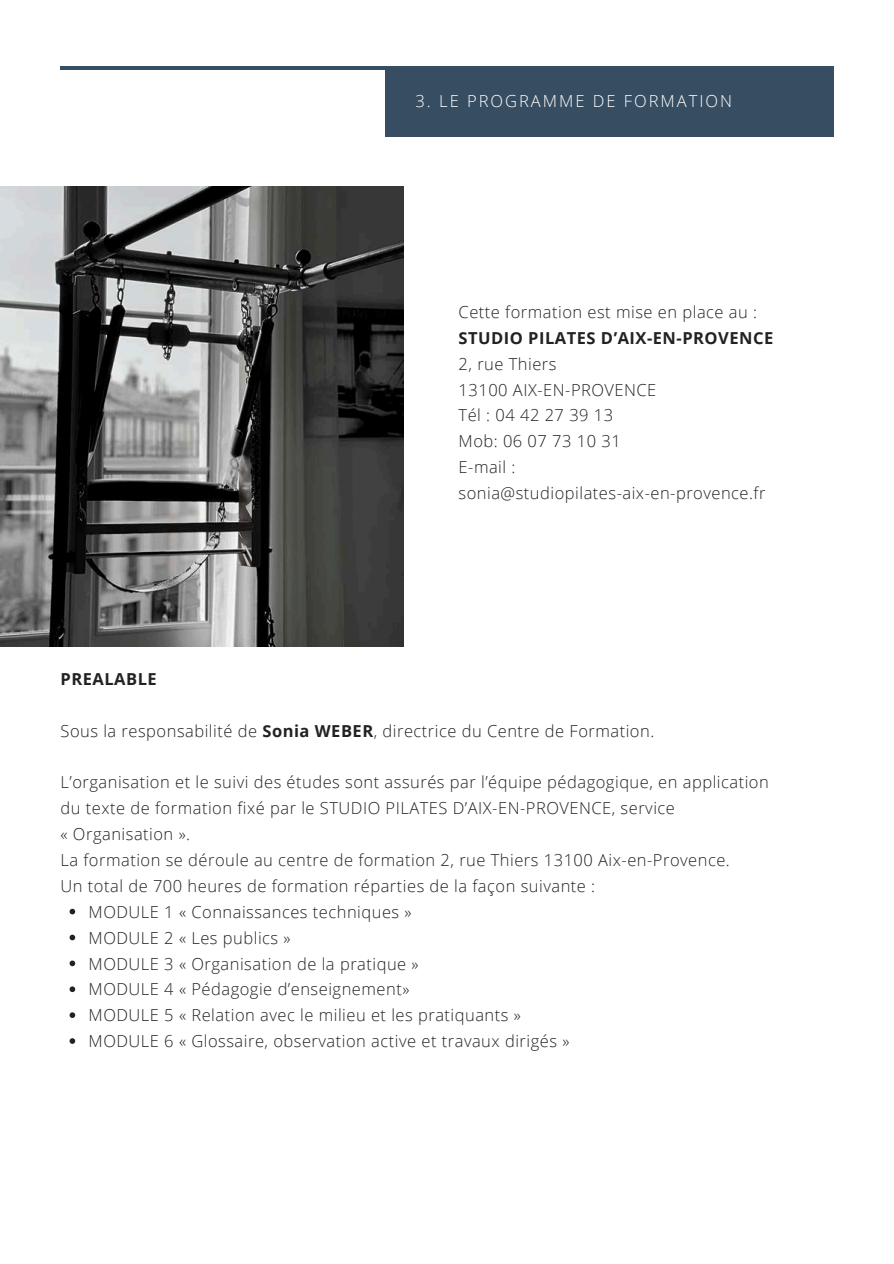
<style>
.page{position:relative;width:894px;height:1264px;background:#fff}
.page>*{position:absolute;margin:0;border:0;box-sizing:border-box;transform-origin:0 0}
.t1{font:300 16.5px/25.8px "Open Sans";letter-spacing:.03em;color:#222}
.t2{font:700 16.5px "Open Sans";letter-spacing:.03em;color:#222}
.t3{font:300 16.5px "Open Sans";letter-spacing:.12em;color:#fff}
.s1{font-weight:700}
</style>
<div class="page">
<hr style="left:61px;top:66px;width:770px;height:4px;background:#364d62">
<div style="left:385px;top:66px;width:448px;height:70px;background:#364d62"></div>
<img style="left:0;top:186px;width:403px;height:460px">
<svg style="left:70px;top:908px;width:5px;height:6px"></svg>
<svg style="left:70px;top:934px;width:5px;height:6px"></svg>
<svg style="left:70px;top:960px;width:5px;height:6px"></svg>
<svg style="left:70px;top:986px;width:5px;height:6px"></svg>
<svg style="left:70px;top:1012px;width:5px;height:5px"></svg>
<svg style="left:70px;top:1038px;width:5px;height:5px"></svg>
<p class="t3" style="left:415px;top:89px;width:318px">3. LE PROGRAMME DE FORMATION</p>
<p class="t1" style="left:458px;top:298px;width:300px">Cette formation est mise en place au :</p>
<p class="t2" style="left:458px;top:326px;width:316px">STUDIO PILATES D’AIX-EN-PROVENCE</p>
<p class="t1" style="left:458px;top:350px;width:308px">2, rue Thiers<br>13100 AIX-EN-PROVENCE<br>Tél : 04 42 27 39 13<br>Mob: 06 07 73 10 31<br>E-mail : sonia@studiopilates-aix-en-provence.fr</p>
<p class="t2" style="left:61px;top:667px;width:98px">PREALABLE</p>
<p class="t1" style="left:61px;top:717px;width:595px">Sous la responsabilité de <span class="s1">Sonia WEBER</span>, directrice du Centre de Formation.</p>
<p class="t1" style="left:61px;top:769px;width:709px">L’organisation et le suivi des études sont assurés par l’équipe pédagogique, en application</p>
<p class="t1" style="left:61px;top:795px;width:615px">du texte de formation fixé par le STUDIO PILATES D’AIX-EN-PROVENCE, service</p>
<p class="t1" style="left:61px;top:820px;width:131px">« Organisation ».</p>
<p class="t1" style="left:61px;top:846px;width:670px">La formation se déroule au centre de formation 2, rue Thiers 13100 Aix-en-Provence.</p>
<p class="t1" style="left:61px;top:872px;width:536px">Un total de 700 heures de formation réparties de la façon suivante :</p>
<p class="t1" style="left:89px;top:898px;width:324px">MODULE 1 « Connaissances techniques »</p>
<p class="t1" style="left:89px;top:924px;width:203px">MODULE 2 « Les publics »</p>
<p class="t1" style="left:89px;top:950px;width:331px">MODULE 3 « Organisation de la pratique »</p>
<p class="t1" style="left:89px;top:976px;width:322px">MODULE 4 « Pédagogie d’enseignement»</p>
<p class="t1" style="left:89px;top:1002px;width:433px">MODULE 5 « Relation avec le milieu et les pratiquants »</p>
<p class="t1" style="left:89px;top:1027px;width:482px">MODULE 6 « Glossaire, observation active et travaux dirigés »</p>
</div>
